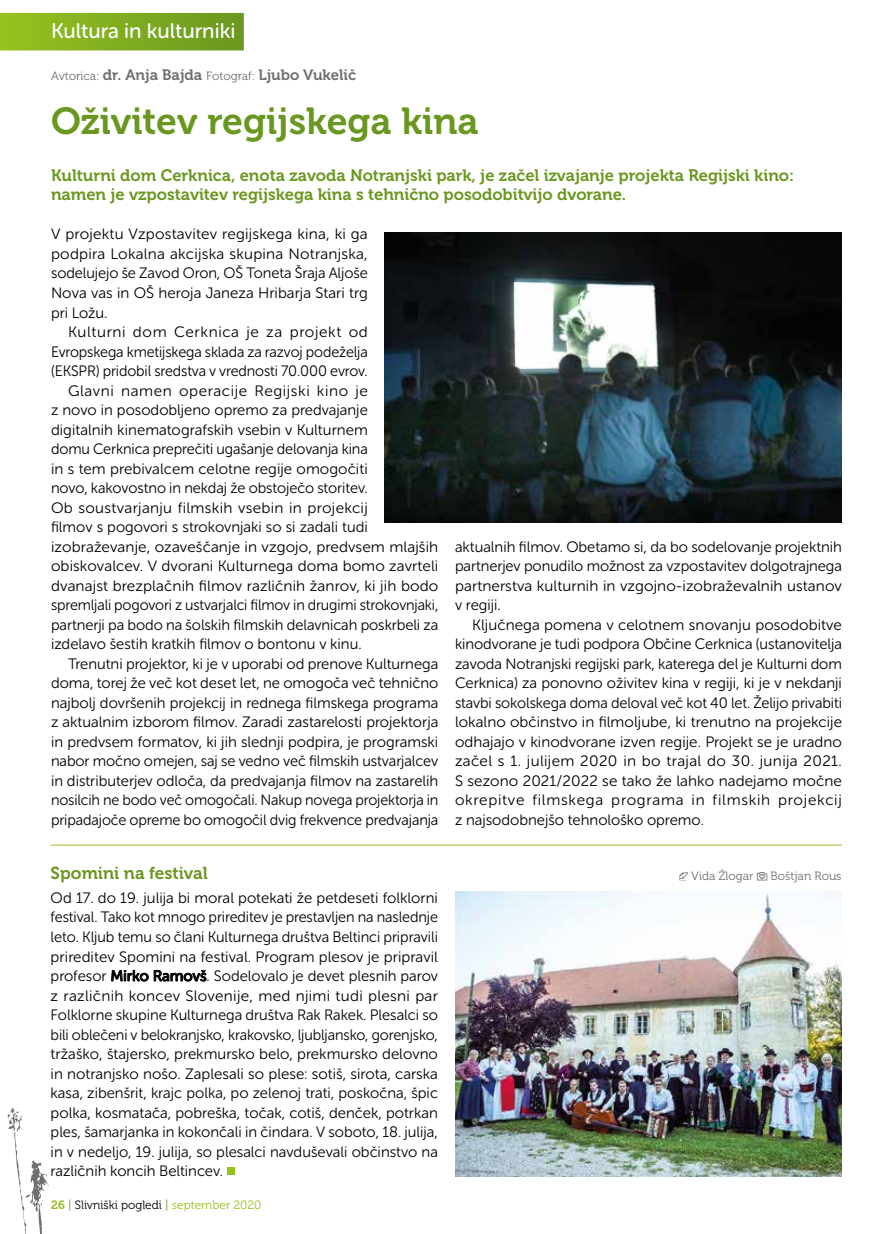
<style>
.page{position:relative;width:893px;height:1234px;background:#fff}
.page>*{position:absolute;margin:0;border:0;box-sizing:border-box;transform-origin:0 0}
.t1{font:37.5px "Museo 700";color:#6a971f}
.t2{font:21px "Museo Sans Rounded 500";color:#fff}
.t3{font:17.25px "Museo 700";color:#6a971f}
.t4{font:16.5px/19.5px "Museo 700";color:#6a971f}
.t5{font:15px/19.5px "Museo Sans Rounded 300";color:#000;text-align:justify}
.t6{font:15px "Museo Sans Rounded 300";letter-spacing:.04em;color:#000}
.t7{font:15px "Museo 700";color:#706f6f}
.t8{font:15px "Museo Sans Rounded 300";letter-spacing:.02em;color:#000}
.t9{font:12px "Museo 300";color:#000}
.t10{font:12px "Museo 300";color:#706f6f}
.s1{font-family:"Museo 300";font-size:12px}
.s2{font-family:"Museo Sans Rounded 500"}
.s3{font-family:"Museo 700";color:#95c11f}
.s4{color:#6a971f}
.s5{color:#95c11f}
</style>
<div class="page">
<svg style="left:7px;top:1108px;width:42px;height:125px"></svg>
<div style="left:0;top:13px;width:244px;height:37px;background:linear-gradient(to right,#96c21f,#6a9820)"></div>
<hr style="left:51px;top:844px;width:791px;height:1px;background:#95c11f">
<svg style="left:679px;top:872px;width:9px;height:8px"></svg>
<svg style="left:757px;top:872px;width:10px;height:8px"></svg>
<div style="left:227px;top:1166px;width:7px;height:8px;background:#95c11f"></div>
<img style="left:455px;top:891px;width:387px;height:284px">
<img style="left:385px;top:232px;width:457px;height:290px">
<h2 class="t2" style="left:51px;top:20px;width:186px">Kultura in kulturniki</h2>
<p class="t7" style="left:51px;top:67px;width:307px"><span class="s1">Avtorica:</span> dr. Anja Bajda <span class="s1">Fotograf:</span> Ljubo Vukelič</p>
<h1 class="t1" style="left:51px;top:100px;width:429px">Oživitev regijskega kina</h1>
<p class="t4" style="left:51px;top:166px;width:745px">Kulturni dom Cerknica, enota zavoda Notranjski park, je začel izvajanje projekta Regijski kino: namen je vzpostavitev regijskega kina s tehnično posodobitvijo dvorane.</p>
<p class="t5" style="left:51px;top:225px;width:318px">V projektu Vzpostavitev regijskega kina, ki ga podpira Lokalna akcijska skupina Notranjska, sodelujejo še Zavod Oron, OŠ Toneta Šraja Aljoše Nova vas in OŠ heroja Janeza Hribarja Stari trg pri Ložu.</p>
<p class="t6" style="left:68px;top:324px;width:301px">Kulturni dom Cerknica je za projekt od</p>
<p class="t5" style="left:51px;top:342px;width:318px">Evropskega kmetijskega sklada za razvoj podeželja</p>
<p class="t5" style="left:51px;top:361px;width:318px">(EKSPR) pridobil sredstva v vrednosti 70.000 evrov.</p>
<p class="t6" style="left:68px;top:382px;width:301px">Glavni namen operacije Regijski kino je</p>
<p class="t5" style="left:51px;top:400px;width:318px">z novo in posodobljeno opremo za predvajanje</p>
<p class="t5" style="left:51px;top:420px;width:318px">digitalnih kinematografskih vsebin v Kulturnem</p>
<p class="t5" style="left:51px;top:439px;width:318px">domu Cerknica preprečiti ugašanje delovanja kina</p>
<p class="t5" style="left:51px;top:459px;width:318px">in s tem prebivalcem celotne regije omogočiti</p>
<p class="t5" style="left:51px;top:478px;width:318px">novo, kakovostno in nekdaj že obstoječo storitev.</p>
<p class="t8" style="left:51px;top:499px;width:318px">Ob soustvarjanju filmskih vsebin in projekcij</p>
<p class="t5" style="left:51px;top:517px;width:318px">filmov s pogovori s strokovnjaki so si zadali tudi</p>
<p class="t5" style="left:51px;top:537px;width:389px">izobraževanje, ozaveščanje in vzgojo, predvsem mlajših</p>
<p class="t5" style="left:51px;top:556px;width:389px">obiskovalcev. V dvorani Kulturnega doma bomo zavrteli</p>
<p class="t5" style="left:51px;top:576px;width:389px">dvanajst brezplačnih filmov različnih žanrov, ki jih bodo</p>
<p class="t5" style="left:51px;top:595px;width:389px">spremljali pogovori z ustvarjalci filmov in drugimi strokovnjaki,</p>
<p class="t5" style="left:51px;top:615px;width:389px">partnerji pa bodo na šolskih filmskih delavnicah poskrbeli za</p>
<p class="t5" style="left:51px;top:634px;width:312px">izdelavo šestih kratkih filmov o bontonu v kinu.</p>
<p class="t5" style="left:68px;top:654px;width:372px">Trenutni projektor, ki je v uporabi od prenove Kulturnega</p>
<p class="t5" style="left:51px;top:673px;width:389px">doma, torej že več kot deset let, ne omogoča več tehnično</p>
<p class="t5" style="left:51px;top:693px;width:389px">najbolj dovršenih projekcij in rednega filmskega programa</p>
<p class="t5" style="left:51px;top:712px;width:389px">z aktualnim izborom filmov. Zaradi zastarelosti projektorja</p>
<p class="t5" style="left:51px;top:732px;width:389px">in predvsem formatov, ki jih slednji podpira, je programski</p>
<p class="t5" style="left:51px;top:751px;width:389px">nabor močno omejen, saj se vedno več filmskih ustvarjalcev</p>
<p class="t5" style="left:51px;top:771px;width:389px">in distributerjev odloča, da predvajanja filmov na zastarelih</p>
<p class="t5" style="left:51px;top:790px;width:389px">nosilcih ne bodo več omogočali. Nakup novega projektorja in</p>
<p class="t5" style="left:51px;top:810px;width:389px">pripadajoče opreme bo omogočil dvig frekvence predvajanja</p>
<p class="t5" style="left:455px;top:537px;width:388px">aktualnih filmov. Obetamo si, da bo sodelovanje projektnih partnerjev ponudilo možnost za vzpostavitev dolgotrajnega partnerstva kulturnih in vzgojno-izobraževalnih ustanov v regiji.</p>
<p class="t5" style="left:455px;top:615px;width:388px;text-indent:17px">Ključnega pomena v celotnem snovanju posodobitve kinodvorane je tudi podpora Občine Cerknica (ustanovitelja zavoda Notranjski regijski park, katerega del je Kulturni dom Cerknica) za ponovno oživitev kina v regiji, ki je v nekdanji stavbi sokolskega doma deloval več kot 40 let. Želijo privabiti lokalno občinstvo in filmoljube, ki trenutno na projekcije odhajajo v kinodvorane izven regije. Projekt se je uradno začel s 1. julijem 2020 in bo trajal do 30. junija 2021.<br>S sezono 2021/2022 se tako že lahko nadejamo močne okrepitve filmskega programa in filmskih projekcij z najsodobnejšo tehnološko opremo.</p>
<p class="t3" style="left:51px;top:863px;width:159px">Spomini na festival</p>
<p class="t10" style="left:691px;top:869px;width:64px">Vida Žlogar</p>
<p class="t10" style="left:770px;top:869px;width:73px">Boštjan Rous</p>
<p class="t5" style="left:51px;top:888px;width:389px">Od 17. do 19. julija bi moral potekati že petdeseti folklorni festival. Tako kot mnogo prireditev je prestavljen na naslednje leto. Kljub temu so člani Kulturnega društva Beltinci pripravili prireditev Spomini na festival. Program plesov je pripravil profesor <span class="s2">Mirko Ramovš</span>. Sodelovalo je devet plesnih parov z različnih koncev Slovenije, med njimi tudi plesni par Folklorne skupine Kulturnega društva Rak Rakek. Plesalci so bili oblečeni v belokranjsko, krakovsko, ljubljansko, gorenjsko, tržaško, štajersko, prekmursko belo, prekmursko delovno in notranjsko nošo. Zaplesali so plese: sotiš, sirota, carska kasa, zibenšrit, krajc polka, po zelenoj trati, poskočna, špic polka, kosmatača, pobreška, točak, cotiš, denček, potrkan ples, šamarjanka in kokončali in čindara. V soboto, 18. julija, in v nedeljo, 19. julija, so plesalci navduševali občinstvo na različnih koncih Beltincev.</p>
<p class="t9" style="left:51px;top:1197px;width:212px"><span class="s3">26</span> <span class="s4">|</span> Slivniški pogledi <span class="s4">|</span> <span class="s5">september 2020</span></p>
</div>
